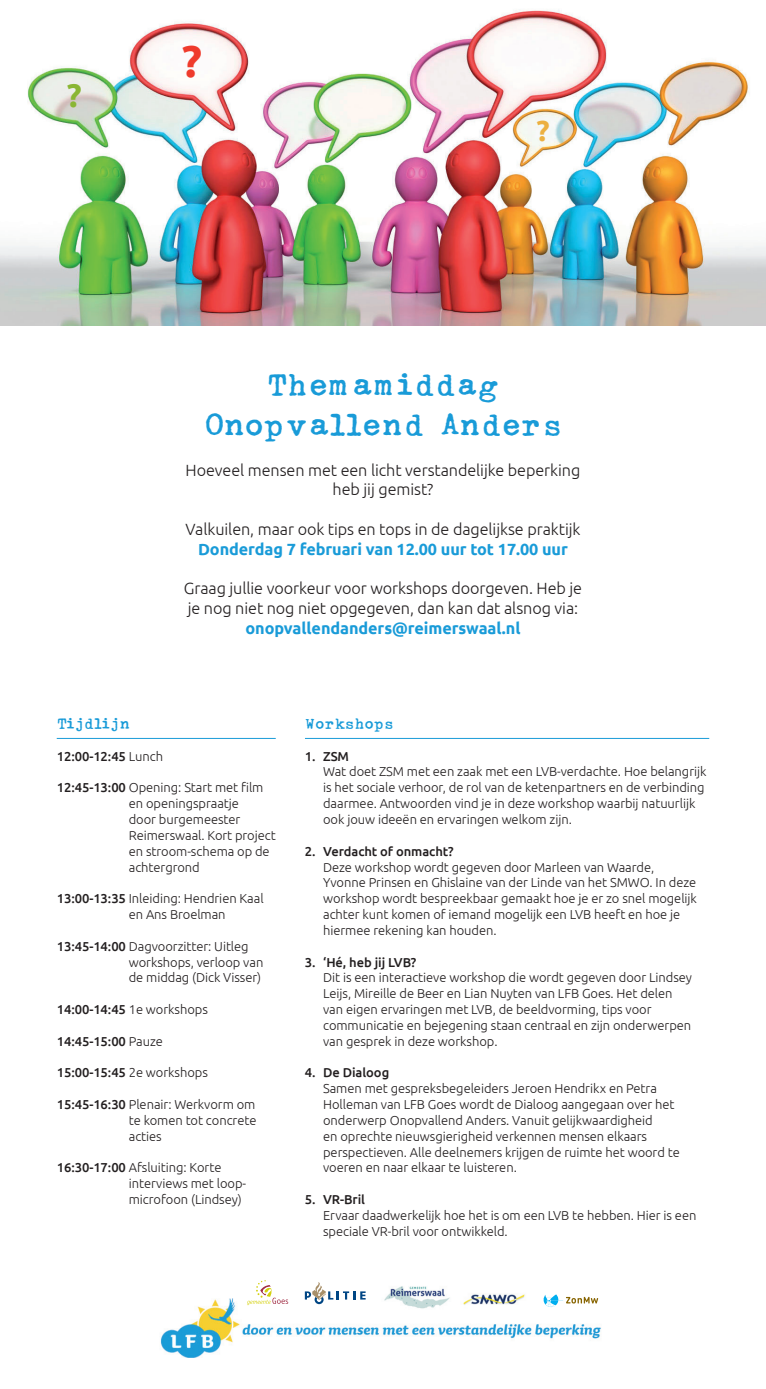
<style>
.page{position:relative;width:766px;height:1389px;background:#fff}
.page>*{position:absolute;margin:0;border:0;box-sizing:border-box;transform-origin:0 0}
.t1{font:46.2px/39.6px "Linotype Typo American";color:#199bd8;text-align:center}
.t2{font:700 44.6px "Ubuntu";color:#ef3b2c}
.t3{font:700 32.8px "Ubuntu";color:#8ab634}
.t4{font:700 29px "Ubuntu";color:#ecb041}
.t5{font:22.4px "Linotype Typo American";color:#199bd8}
.t6{font:300 16.2px/19.8px "Ubuntu";letter-spacing:-.005em;color:#231f20;text-align:center}
.t7{font:700 16.2px "Ubuntu";letter-spacing:-.005em;color:#199bd8}
.t8{font:300 13px/15.8px "Ubuntu";letter-spacing:-.005em;color:#231f20}
.t9{font:500 13px "Ubuntu";letter-spacing:-.005em;color:#231f20}
.s1{font-weight:300}
.s2{font-weight:500}
</style>
<div class="page">
<img style="left:0;top:10px;width:765px;height:316px">
<img style="left:160px;top:1298px;width:441px;height:60px">
<svg style="left:305px;top:1282px;width:60px;height:22px"></svg>
<img style="left:381px;top:1286px;width:71px;height:25px">
<img style="left:460px;top:1294px;width:66px;height:15px">
<svg style="left:542px;top:1294px;width:56px;height:13px"></svg>
<svg style="left:247px;top:1280px;width:41px;height:25px"></svg>
<hr style="left:305px;top:738px;width:404px;height:1px;background:#199bd8">
<hr style="left:57px;top:738px;width:219px;height:1px;background:#199bd8">
<h3 class="t3" style="left:67px;top:75px;width:16px">?</h3>
<h2 class="t2" style="left:182px;top:34px;width:22px">?</h2>
<h3 class="t4" style="left:536px;top:113px;width:15px">?</h3>
<h1 class="t1" style="left:203px;top:366px;width:362px">Themamiddag<br>Onopvallend Anders</h1>
<p class="t6" style="left:185px;top:460px;width:396px">Hoeveel mensen met een licht verstandelijke beperking heb jij gemist?</p>
<p class="t6" style="left:185px;top:519px;width:396px">Valkuilen, maar ook tips en tops in de dagelijkse praktijk</p>
<p class="t7" style="left:198px;top:539px;width:371px">Donderdag 7 februari van 12.00 uur tot 17.00 uur</p>
<p class="t6" style="left:184px;top:578px;width:400px;text-align:left">Graag jullie voorkeur voor workshops doorgeven. Heb je je nog niet nog niet opgegeven, dan kan dat alsnog via:</p>
<p class="t7" style="left:245px;top:618px;width:276px">onopvallendanders@reimerswaal.nl</p>
<h3 class="t5" style="left:57px;top:713px;width:75px">Tijdlijn</h3>
<p class="t9" style="left:57px;top:748px;width:108px">12:00-12:45 <span class="s1">Lunch</span></p>
<p class="t8" style="left:129px;top:779px;width:148px;text-indent:-72px"><span class="s2">12:45-13:00</span> Opening: Start met film en openingspraatje<br>door burgemeester<br>Reimerswaal. Kort project en stroom-schema op de achtergrond</p>
<p class="t8" style="left:129px;top:890px;width:136px;text-indent:-72px"><span class="s2">13:00-13:35</span> Inleiding: Hendrien Kaal en Ans Broelman</p>
<p class="t8" style="left:129px;top:938px;width:136px;text-indent:-72px"><span class="s2">13:45-14:00</span> Dagvoorzitter: Uitleg workshops, verloop van de middag (Dick Visser)</p>
<p class="t9" style="left:57px;top:1001px;width:153px">14:00-14:45 <span class="s1">1e workshops</span></p>
<p class="t9" style="left:57px;top:1033px;width:108px">14:45-15:00 <span class="s1">Pauze</span></p>
<p class="t9" style="left:57px;top:1065px;width:153px">15:00-15:45 <span class="s1">2e workshops</span></p>
<p class="t8" style="left:129px;top:1096px;width:129px;text-align:justify;text-indent:-72px"><span class="s2">15:45-16:30</span> Plenair: Werkvorm om te komen tot concrete acties</p>
<p class="t8" style="left:129px;top:1160px;width:119px;text-indent:-72px"><span class="s2">16:30-17:00</span> Afsluiting: Korte interviews met loop&shy;microfoon (Lindsey)</p>
<h3 class="t5" style="left:305px;top:713px;width:91px">Workshops</h3>
<p class="t9" style="left:305px;top:748px;width:46px">1. ZSM</p>
<p class="t8" style="left:323px;top:764px;width:385px">Wat doet ZSM met een zaak met een LVB-verdachte. Hoe belangrijk is het sociale verhoor, de rol van de ketenpartners en de verbinding daarmee. Antwoorden vind je in deze workshop waarbij natuurlijk ook jouw ideeën en ervaringen welkom zijn.</p>
<p class="t9" style="left:305px;top:843px;width:150px">2. Verdacht of onmacht?</p>
<p class="t8" style="left:323px;top:859px;width:375px">Deze workshop wordt gegeven door Marleen van Waarde, Yvonne Prinsen en Ghislaine van der Linde van het SMWO. In deze workshop wordt bespreekbaar gemaakt hoe je er zo snel mogelijk achter kunt komen of iemand mogelijk een LVB heeft en hoe je hiermee rekening kan houden.</p>
<p class="t9" style="left:305px;top:954px;width:113px">3. ‘Hé, heb jij LVB?</p>
<p class="t8" style="left:323px;top:969px;width:370px">Dit is een interactieve workshop die wordt gegeven door Lindsey Leijs, Mireille de Beer en Lian Nuyten van LFB Goes. Het delen van eigen ervaringen met LVB, de beeldvorming, tips voor communicatie en bejegening staan centraal en zijn onderwerpen van gesprek in deze workshop.</p>
<p class="t9" style="left:305px;top:1065px;width:86px">4. De Dialoog</p>
<p class="t8" style="left:323px;top:1080px;width:358px">Samen met gespreksbegeleiders Jeroen Hendrikx en Petra Holleman van LFB Goes wordt de Dialoog aangegaan over het onderwerp Onopvallend Anders. Vanuit gelijkwaardigheid<br>en oprechte nieuwsgierigheid verkennen mensen elkaars perspectieven. Alle deelnemers krijgen de ruimte het woord te voeren en naar elkaar te luisteren.</p>
<p class="t9" style="left:305px;top:1191px;width:62px">5. VR-Bril</p>
<p class="t8" style="left:323px;top:1207px;width:374px">Ervaar daadwerkelijk hoe het is om een LVB te hebben. Hier is een speciale VR-bril voor ontwikkeld.</p>
</div>
